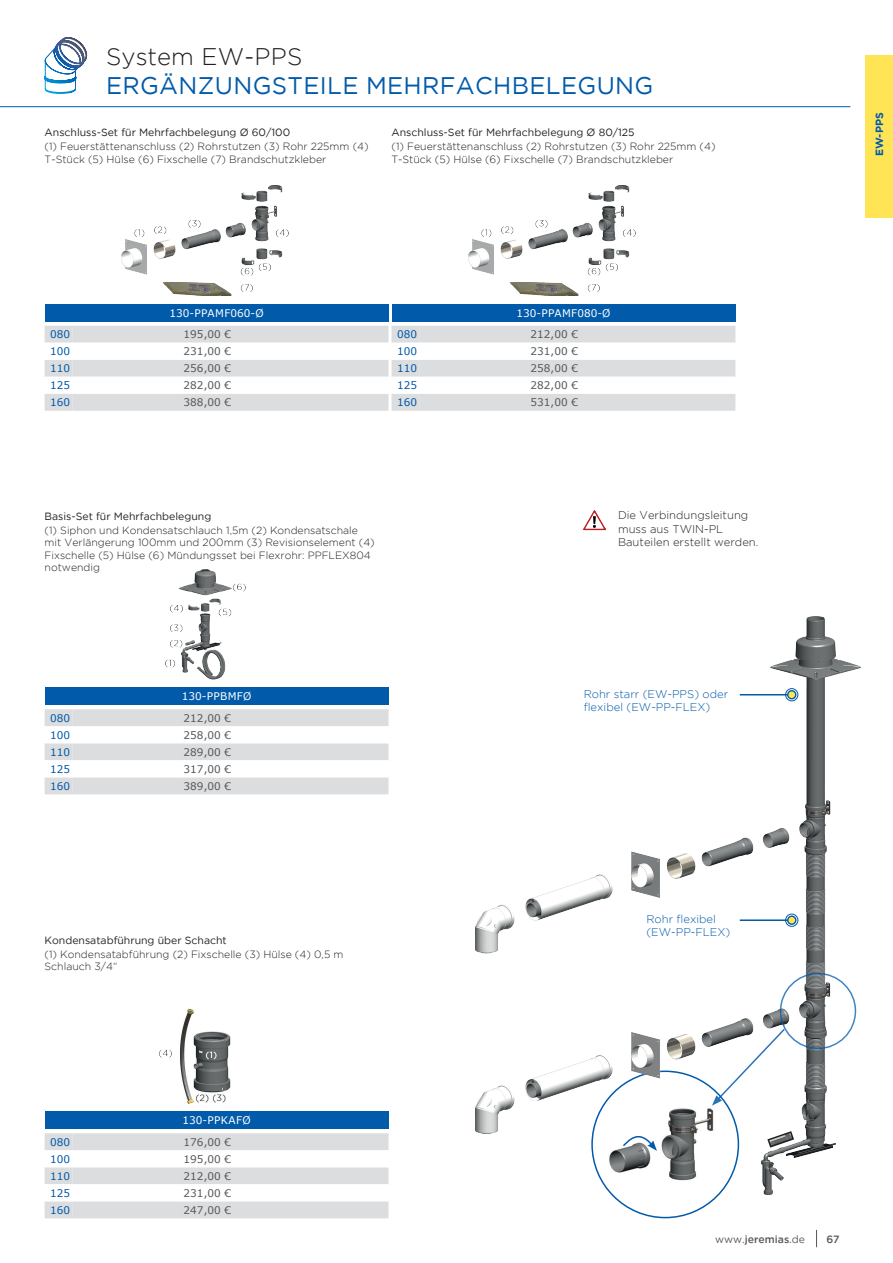
<style>
.page{position:relative;width:893px;height:1263px;background:#fff}
.page>*{position:absolute;margin:0;border:0;box-sizing:border-box;transform-origin:0 0}
.t1{font:24px "Gotham";letter-spacing:.015em;color:#015aaa}
.t2{font:300 24px "Gotham";letter-spacing:.005em;color:#231f20}
.t3{font:300 11.25px/13.5px "Gotham";color:#015aaa}
.t4{font:300 11.25px/13.5px "Gotham";color:#231f20}
.t5{font:300 10.5px/12.6px "Gotham";color:#231f20}
.t6{font:10.5px "Verdana";color:#57585a}
.t7{font:10.5px "Gotham";color:#231f20}
.t8{font:10.5px "Verdana";color:#015aaa}
.t9{font:10.5px "Verdana";letter-spacing:.015em;color:#fff}
.t10{font:10.5px "Verdana";letter-spacing:.035em;color:#fff}
.t11{font:500 10.5px "Gotham";color:#57585a}
.t12{font:700 10.5px "Gotham";color:#015aaa}
.s1{font-weight:400}
</style>
<div class="page">
<div style="left:865px;top:55px;width:28px;height:163px;background:#ffe555"></div>
<hr style="left:0;top:106px;width:850px;height:1px;background:#015aaa">
<svg style="left:44px;top:37px;width:44px;height:57px"></svg>
<svg style="left:816px;top:1230px;width:1px;height:17px"></svg>
<img style="left:475px;top:617px;width:385px;height:577px">
<img style="left:584px;top:510px;width:21px;height:21px">
<hr style="left:740px;top:694px;width:52px;height:1px;background:#015aaa">
<div style="left:785px;top:688px;width:13px;height:13px;border:1px solid #015aaa;border-radius:50%"></div>
<div style="left:788px;top:691px;width:8px;height:8px;background:#ffe555;border-radius:50%"></div>
<div style="left:787px;top:690px;width:9px;height:9px;border:1px solid #015aaa;border-radius:50%"></div>
<hr style="left:740px;top:919px;width:52px;height:2px;background:#015aaa">
<div style="left:785px;top:914px;width:13px;height:13px;border:1px solid #015aaa;border-radius:50%"></div>
<svg style="left:788px;top:916px;width:8px;height:8px"></svg>
<div style="left:787px;top:915px;width:9px;height:10px;border:1px solid #015aaa;border-radius:50%"></div>
<img style="left:607px;top:1105px;width:116px;height:80px">
<div style="left:780px;top:973px;width:76px;height:76px;border:2px solid #015aaa;border-radius:50%"></div>
<svg style="left:712px;top:1027px;width:74px;height:79px"></svg>
<svg style="left:621px;top:1128px;width:36px;height:23px"></svg>
<svg style="left:766px;top:1130px;width:29px;height:18px"></svg>
<div style="left:45px;top:304px;width:343px;height:17px;background:#015aaa"></div>
<img style="left:122px;top:186px;width:167px;height:110px">
<div style="left:392px;top:304px;width:343px;height:17px;background:#015aaa"></div>
<img style="left:469px;top:186px;width:167px;height:110px">
<svg style="left:45px;top:326px;width:690px;height:85px"></svg>
<div style="left:45px;top:688px;width:343px;height:17px;background:#015aaa"></div>
<img style="left:165px;top:569px;width:80px;height:110px">
<svg style="left:45px;top:709px;width:343px;height:85px"></svg>
<div style="left:45px;top:1112px;width:343px;height:17px;background:#015aaa"></div>
<img style="left:159px;top:1008px;width:72px;height:95px">
<svg style="left:45px;top:1133px;width:343px;height:85px"></svg>
<h1 class="t2" style="left:106px;top:41px;width:198px">System EW-PPS</h1>
<h1 class="t1" style="left:106px;top:70px;width:549px">ERGÄNZUNGSTEILE MEHRFACHBELEGUNG</h1>
<p class="t7" style="left:45px;top:126px;width:247px">Anschluss-Set für Mehrfachbelegung Ø 60/100</p>
<p class="t5" style="left:45px;top:140px;width:326px">(1) Feuerstättenanschluss (2) Rohrstutzen (3) Rohr 225mm (4)<br>T-Stück (5) Hülse (6) Fixschelle (7) Brandschutzkleber</p>
<p class="t7" style="left:391px;top:126px;width:245px">Anschluss-Set für Mehrfachbelegung Ø 80/125</p>
<p class="t5" style="left:391px;top:140px;width:326px">(1) Feuerstättenanschluss (2) Rohrstutzen (3) Rohr 225mm (4)<br>T-Stück (5) Hülse (6) Fixschelle (7) Brandschutzkleber</p>
<p class="t9" style="left:169px;top:306px;width:96px">130-PPAMF060-Ø</p>
<p class="t8" style="left:50px;top:327px;width:22px">080</p>
<p class="t6" style="left:184px;top:327px;width:49px">195,00 €</p>
<p class="t8" style="left:50px;top:344px;width:22px">100</p>
<p class="t6" style="left:184px;top:344px;width:49px">231,00 €</p>
<p class="t8" style="left:50px;top:361px;width:22px">110</p>
<p class="t6" style="left:184px;top:361px;width:49px">256,00 €</p>
<p class="t8" style="left:50px;top:378px;width:22px">125</p>
<p class="t6" style="left:184px;top:378px;width:49px">282,00 €</p>
<p class="t8" style="left:50px;top:395px;width:22px">160</p>
<p class="t6" style="left:184px;top:395px;width:49px">388,00 €</p>
<p class="t9" style="left:516px;top:306px;width:96px">130-PPAMF080-Ø</p>
<p class="t8" style="left:397px;top:327px;width:22px">080</p>
<p class="t6" style="left:530px;top:327px;width:49px">212,00 €</p>
<p class="t8" style="left:397px;top:344px;width:22px">100</p>
<p class="t6" style="left:530px;top:344px;width:49px">231,00 €</p>
<p class="t8" style="left:397px;top:361px;width:22px">110</p>
<p class="t6" style="left:530px;top:361px;width:49px">258,00 €</p>
<p class="t8" style="left:397px;top:378px;width:22px">125</p>
<p class="t6" style="left:530px;top:378px;width:49px">282,00 €</p>
<p class="t8" style="left:397px;top:395px;width:22px">160</p>
<p class="t6" style="left:530px;top:395px;width:49px">531,00 €</p>
<p class="t7" style="left:45px;top:509px;width:168px">Basis-Set für Mehrfachbelegung</p>
<p class="t5" style="left:45px;top:523px;width:332px">(1) Siphon und Kondensatschlauch 1,5m (2) Kondensatschale mit Verlängerung 100mm und 200mm (3) Revisionselement (4)<br>Fixschelle (5) Hülse (6) Mündungsset bei Flexrohr: PPFLEX804 notwendig</p>
<p class="t4" style="left:618px;top:508px;width:142px">Die Verbindungsleitung muss aus TWIN-PL<br>Bauteilen erstellt werden.</p>
<p class="t10" style="left:182px;top:689px;width:71px">130-PPBMFØ</p>
<p class="t8" style="left:50px;top:711px;width:22px">080</p>
<p class="t6" style="left:184px;top:711px;width:49px">212,00 €</p>
<p class="t8" style="left:50px;top:728px;width:22px">100</p>
<p class="t6" style="left:184px;top:728px;width:49px">258,00 €</p>
<p class="t8" style="left:50px;top:745px;width:22px">110</p>
<p class="t6" style="left:184px;top:745px;width:49px">289,00 €</p>
<p class="t8" style="left:50px;top:762px;width:22px">125</p>
<p class="t6" style="left:184px;top:762px;width:49px">317,00 €</p>
<p class="t8" style="left:50px;top:779px;width:22px">160</p>
<p class="t6" style="left:184px;top:779px;width:49px">389,00 €</p>
<p class="t3" style="left:584px;top:687px;width:146px">Rohr starr (EW-PPS) oder flexibel (EW-PP-FLEX)</p>
<p class="t7" style="left:45px;top:933px;width:184px">Kondensatabführung über Schacht</p>
<p class="t5" style="left:45px;top:947px;width:300px">(1) Kondensatabführung (2) Fixschelle (3) Hülse (4) 0,5 m<br>Schlauch 3/4“</p>
<p class="t3" style="left:646px;top:911px;width:85px">Rohr flexibel (EW-PP-FLEX)</p>
<p class="t12" style="left:872px;top:156px;width:45px;rotate:-90deg">EW-PPS</p>
<p class="t10" style="left:183px;top:1113px;width:70px">130-PPKAFØ</p>
<p class="t8" style="left:50px;top:1135px;width:22px">080</p>
<p class="t6" style="left:184px;top:1135px;width:49px">176,00 €</p>
<p class="t8" style="left:50px;top:1152px;width:22px">100</p>
<p class="t6" style="left:184px;top:1152px;width:49px">195,00 €</p>
<p class="t8" style="left:50px;top:1169px;width:22px">110</p>
<p class="t6" style="left:184px;top:1169px;width:49px">212,00 €</p>
<p class="t8" style="left:50px;top:1186px;width:22px">125</p>
<p class="t6" style="left:184px;top:1186px;width:49px">231,00 €</p>
<p class="t8" style="left:50px;top:1203px;width:22px">160</p>
<p class="t6" style="left:184px;top:1203px;width:49px">247,00 €</p>
<p class="t11" style="left:715px;top:1232px;width:91px"><span class="s1">www.</span>jeremias<span class="s1">.de</span></p>
<p class="t11" style="left:826px;top:1232px;width:15px">67</p>
</div>
